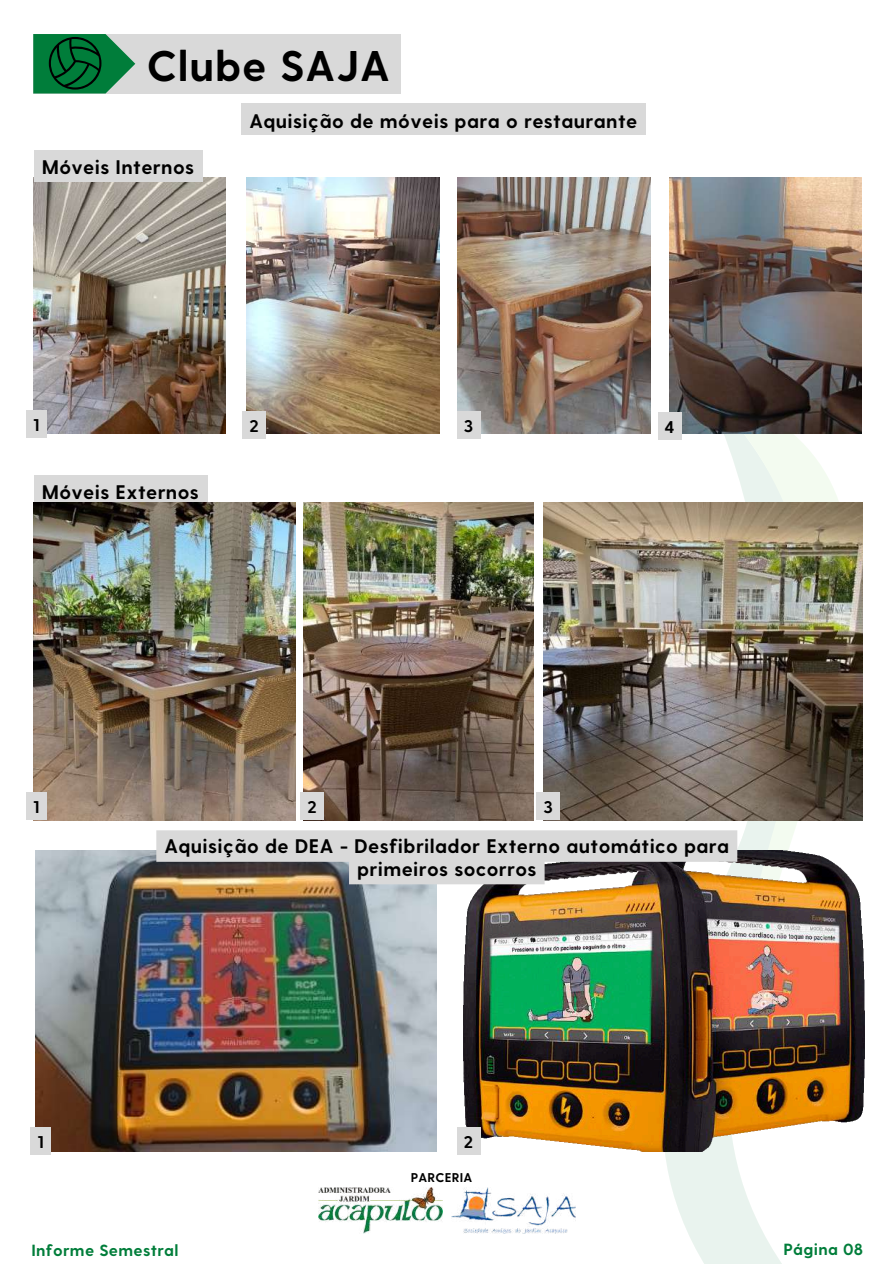
<style>
.page{position:relative;width:894px;height:1264px;background:#fff}
.page>*{position:absolute;margin:0;border:0;box-sizing:border-box;transform-origin:0 0}
.t1{font:700 42.9px "Greycliff CF";letter-spacing:.02em;color:#000}
.t2{font:700 19.65px/22.5px "Greycliff CF";letter-spacing:.02em;color:#000;text-align:center}
.t3{font:700 16.95px "Greycliff CF";color:#000}
.t4{font:700 16.2px "Greycliff CF";letter-spacing:.02em;color:#007d3a}
.t5{font:700 12.75px "Greycliff CF";letter-spacing:.02em;color:#000}
</style>
<div class="page">
<img style="left:319px;top:1187px;width:123px;height:46px">
<svg style="left:661px;top:1151px;width:120px;height:112px;fill:#e9f3ee"></svg>
<svg style="left:818px;top:433px;width:32px;height:388px"></svg>
<img style="left:451px;top:1187px;width:124px;height:46px">
<div style="left:33px;top:34px;width:368px;height:59px;background:#d9d9d9"></div>
<svg style="left:33px;top:34px;width:102px;height:59px;background:#1f7c4a"></svg>
<div style="left:241px;top:104px;width:404px;height:31px;background:#d9d9d9"></div>
<img style="left:36px;top:850px;width:400px;height:301px">
<img style="left:464px;top:855px;width:400px;height:296px">
<img style="left:33px;top:178px;width:193px;height:255px">
<div style="left:34px;top:150px;width:168px;height:32px;background:#d9d9d9"></div>
<img style="left:246px;top:178px;width:193px;height:249px">
<img style="left:457px;top:178px;width:193px;height:249px">
<img style="left:669px;top:178px;width:192px;height:255px">
<div style="left:34px;top:475px;width:173px;height:31px;background:#d9d9d9"></div>
<img style="left:33px;top:502px;width:123px;height:318px">
<img style="left:818px;top:502px;width:44px;height:318px">
<img style="left:156px;top:427px;width:662px;height:457px">
<div style="left:26px;top:410px;width:21px;height:27px;background:#d9d9d9"></div>
<div style="left:657px;top:412px;width:24px;height:27px;background:#d9d9d9"></div>
<div style="left:457px;top:411px;width:23px;height:27px;background:#d9d9d9"></div>
<div style="left:242px;top:411px;width:24px;height:27px;background:#d9d9d9"></div>
<div style="left:26px;top:792px;width:21px;height:27px;background:#d9d9d9"></div>
<div style="left:300px;top:792px;width:24px;height:27px;background:#d9d9d9"></div>
<div style="left:536px;top:792px;width:24px;height:27px;background:#d9d9d9"></div>
<div style="left:31px;top:1126px;width:20px;height:28px;background:#d9d9d9"></div>
<div style="left:457px;top:1126px;width:23px;height:28px;background:#d9d9d9"></div>
<h1 class="t1" style="left:147px;top:37px;width:245px">Clube SAJA</h1>
<p class="t2" style="left:42px;top:155px;width:154px">Móveis Internos</p>
<p class="t2" style="left:249px;top:108px;width:389px">Aquisição de móveis para o restaurante</p>
<p class="t3" style="left:33px;top:413px;width:8px">1</p>
<p class="t3" style="left:249px;top:414px;width:11px">2</p>
<p class="t3" style="left:464px;top:414px;width:11px">3</p>
<p class="t3" style="left:664px;top:415px;width:12px">4</p>
<p class="t2" style="left:42px;top:479px;width:159px">Móveis Externos</p>
<p class="t3" style="left:33px;top:795px;width:8px">1</p>
<p class="t3" style="left:307px;top:795px;width:11px">2</p>
<p class="t3" style="left:543px;top:795px;width:11px">3</p>
<p class="t2" style="left:164px;top:834px;width:566px">Aquisição de DEA - Desfibrilador Externo automático para primeiros socorros</p>
<p class="t3" style="left:38px;top:1130px;width:8px">1</p>
<p class="t3" style="left:464px;top:1130px;width:11px">2</p>
<p class="t5" style="left:411px;top:1169px;width:63px">PARCERIA</p>
<p class="t4" style="left:31px;top:1239px;width:149px">Informe Semestral</p>
<p class="t4" style="left:783px;top:1238px;width:81px">Página 08</p>
</div>
